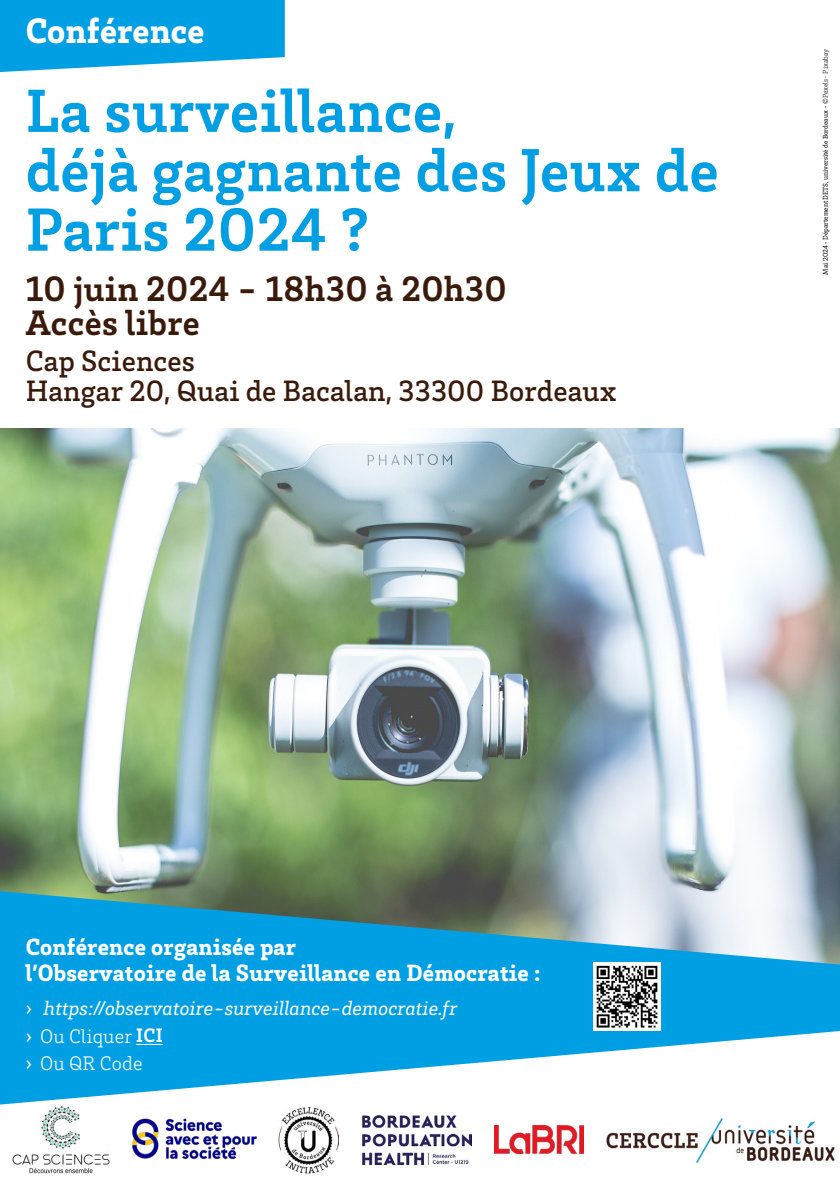
<style>
.page{position:relative;width:840px;height:1191px;background:#fff}
.page>*{position:absolute;margin:0;border:0;box-sizing:border-box;transform-origin:0 0}
.t1{font:700 62.4px/59.4px "Brix Slab";letter-spacing:.01em;color:#009fe3}
.t2{font:700 36.2px/34.2px "Brix Slab";letter-spacing:.01em;color:#3a1b0b}
.t3{font:900 36.2px "Brix Slab";letter-spacing:.005em;color:#fff}
.t4{font:500 30.2px/30.2px "Brix Slab";letter-spacing:.005em;color:#3a1b0b}
.t5{font:900 24.2px/26.2px "Brix Slab";letter-spacing:.01em;color:#fff}
.t6{font:italic 20.4px "Brix Slab";color:#fff}
.t7{font:300 20.2px/27.8px "Brix Slab";letter-spacing:.01em;color:#fff}
.t8{font:italic 300 20.2px "Brix Slab";color:#fff}
.t9{font:20.2px "Brix Slab";color:#fff}
.t10{font:7px "Brix Slab";color:#000}
.s1{font-weight:300}
.s2{font-weight:400}
.s3{font-weight:700;font-size:20px}
</style>
<div class="page">
<img style="left:0;top:429px;width:839px;height:462px">
<svg style="left:0;top:891px;width:839px;height:140px;background:#2fa1cf"></svg>
<svg style="left:0;top:1031px;width:839px;height:143px"></svg>
<svg style="left:0;top:0;width:285px;height:72px;background:#19a8e5"></svg>
<img style="left:604px;top:1115px;width:231px;height:49px">
<img style="left:278px;top:1106px;width:61px;height:67px">
<img style="left:494px;top:1125px;width:89px;height:28px">
<img style="left:362px;top:1115px;width:109px;height:49px">
<img style="left:592px;top:962px;width:68px;height:68px">
<img style="left:12px;top:1105px;width:98px;height:68px">
<img style="left:132px;top:1118px;width:126px;height:42px">
<div style="left:136px;top:1028px;width:50px;height:29px;background:#009fe3"></div>
<svg style="left:136px;top:1044px;width:27px;height:1px"></svg>
<div style="left:44px;top:1000px;width:510px;height:19px;background:#009fe3"></div>
<h2 class="t3" style="left:26px;top:7px;width:180px">Conférence</h2>
<h1 class="t1" style="left:26px;top:78px;width:694px">La surveillance,<br>déjà gagnante des Jeux de<br>Paris 2024 ?</h1>
<h2 class="t2" style="left:26px;top:270px;width:482px">10 juin 2024 - 18h30 à 20h30<br>Accès libre</h2>
<p class="t4" style="left:26px;top:344px;width:592px">Cap Sciences<br>Hangar 20, Quai de Bacalan, 33300 Bordeaux</p>
<p class="t10" style="left:820px;top:275px;width:227px;rotate:-90deg">Mai 2024- Département DETS, université de Bordeaux - <span class="s1">©Pexels- Pixabay</span></p>
<p class="t5" style="left:26px;top:932px;width:516px">Conférence organisée par<br>l’Observatoire de la Surveillance en Démocratie :</p>
<p class="t9" style="left:26px;top:995px;width:8px">›</p>
<p class="t8" style="left:320px;top:994px;width:11px">e</p>
<p class="t8" style="left:397px;top:994px;width:53px">ra i .f</p>
<p class="t7" style="left:26px;top:1021px;width:138px"><span class="s2">›</span> Ou Cliquer <span class="s3">ICI </span><span class="s2">›</span> Ou QR Code</p>
<p class="t6" style="left:44px;top:994px;width:414px">https://observatoire-surveillance-democratie.fr</p>
</div>
